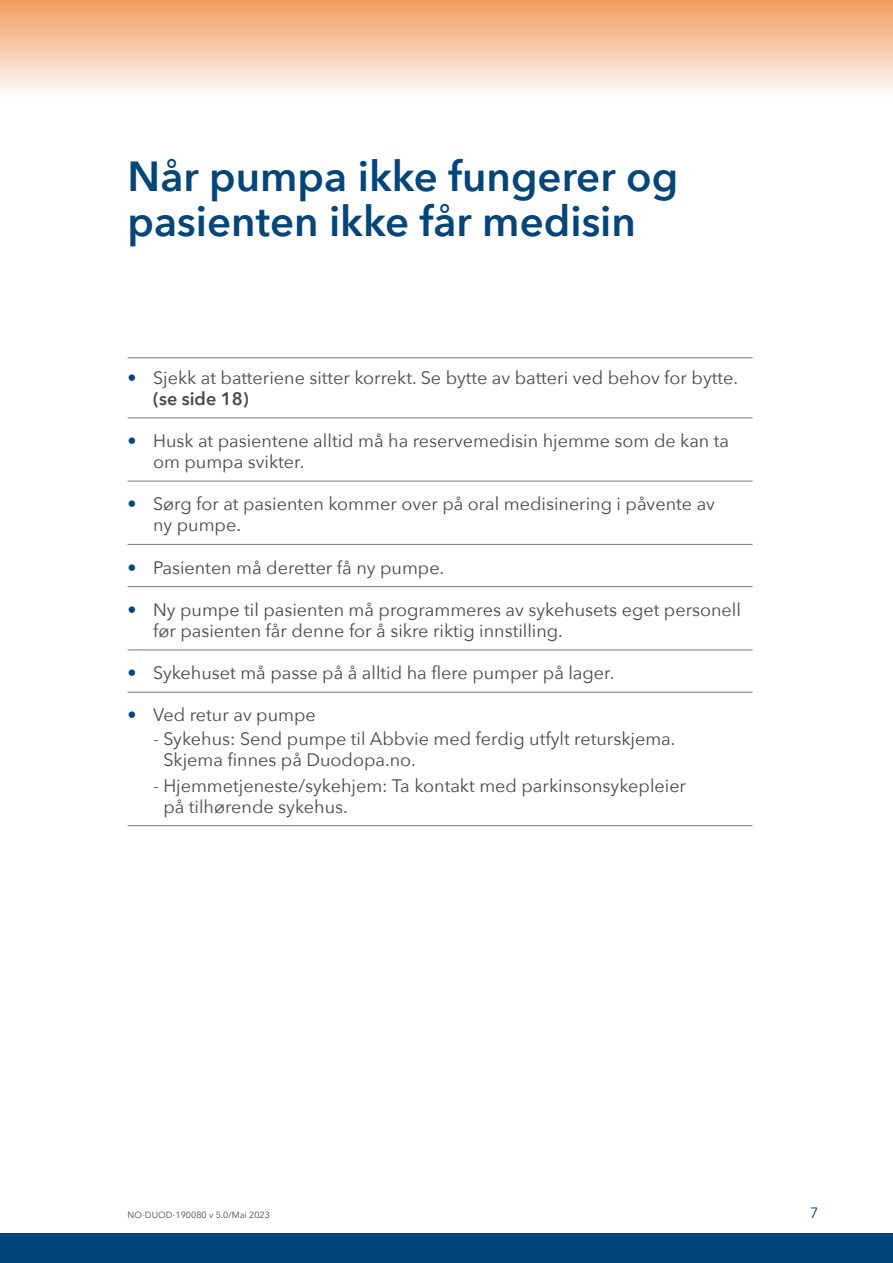
<style>
.page{position:relative;width:893px;height:1263px;background:#fff}
.page>*{position:absolute;margin:0;border:0;box-sizing:border-box;transform-origin:0 0}
.t1{font:600 42px/45px "Avenir Next";color:#004577}
.t2{font:18px/21px "Avenir Next";color:#484847}
.t3{font:15px "Avenir Next";color:#004577}
.t4{font:9px "Avenir Next";color:#484847}
.s1{color:#004577}
.s2{font-weight:600}
</style>
<div class="page">
<div style="left:0;top:1233px;width:893px;height:30px;background:#004577"></div>
<div style="left:0;top:0;width:893px;height:105px;background:linear-gradient(to bottom,#f29b5f,#fff)"></div>
<hr style="left:128px;top:357px;width:625px;height:1px;background:#76777a">
<hr style="left:128px;top:417px;width:625px;height:1px;background:#76777a">
<hr style="left:128px;top:481px;width:625px;height:1px;background:#76777a">
<hr style="left:128px;top:544px;width:625px;height:1px;background:#76777a">
<hr style="left:128px;top:586px;width:625px;height:1px;background:#76777a">
<hr style="left:128px;top:649px;width:625px;height:1px;background:#76777a">
<hr style="left:128px;top:692px;width:625px;height:1px;background:#76777a">
<hr style="left:128px;top:825px;width:625px;height:1px;background:#76777a">
<h1 class="t1" style="left:128px;top:153px;width:552px">Når pumpa ikke fungerer og pasienten ikke får medisin</h1>
<p class="t2" style="left:153px;top:366px;width:586px;text-indent:-26px"><span class="s1">•</span> Sjekk at batteriene sitter korrekt. Se bytte av batteri ved behov for bytte. <span class="s2">(se side 18)</span></p>
<p class="t2" style="left:153px;top:429px;width:578px;text-indent:-26px"><span class="s1">•</span> Husk at pasientene alltid må ha reservemedisin hjemme som de kan ta om pumpa svikter.</p>
<p class="t2" style="left:153px;top:493px;width:563px;text-indent:-26px"><span class="s1">•</span> Sørg for at pasienten kommer over på oral medisinering i påvente av ny pumpe.</p>
<p class="t2" style="left:128px;top:556px;width:318px"><span class="s1">•</span> Pasienten må deretter få ny pumpe.</p>
<p class="t2" style="left:153px;top:598px;width:589px;text-indent:-26px"><span class="s1">•</span> Ny pumpe til pasienten må programmeres av sykehusets eget personell før pasienten får denne for å sikre riktig innstilling.</p>
<p class="t2" style="left:128px;top:661px;width:488px"><span class="s1">•</span> Sykehuset må passe på å alltid ha flere pumper på lager.</p>
<p class="t2" style="left:128px;top:704px;width:190px"><span class="s1">•</span> Ved retur av pumpe</p>
<p class="t2" style="left:163px;top:728px;width:514px;text-indent:-10px">- Sykehus: Send pumpe til Abbvie med ferdig utfylt returskjema.<br>Skjema finnes på Duodopa.no.</p>
<p class="t2" style="left:163px;top:774px;width:524px;text-indent:-10px">- Hjemmetjeneste/sykehjem: Ta kontakt med parkinsonsykepleier på tilhørende sykehus.</p>
<p class="t4" style="left:128px;top:1207px;width:144px">NO-DUOD-190080 v 5.0/Mai 2023</p>
<p class="t3" style="left:810px;top:1200px;width:10px">7</p>
</div>
